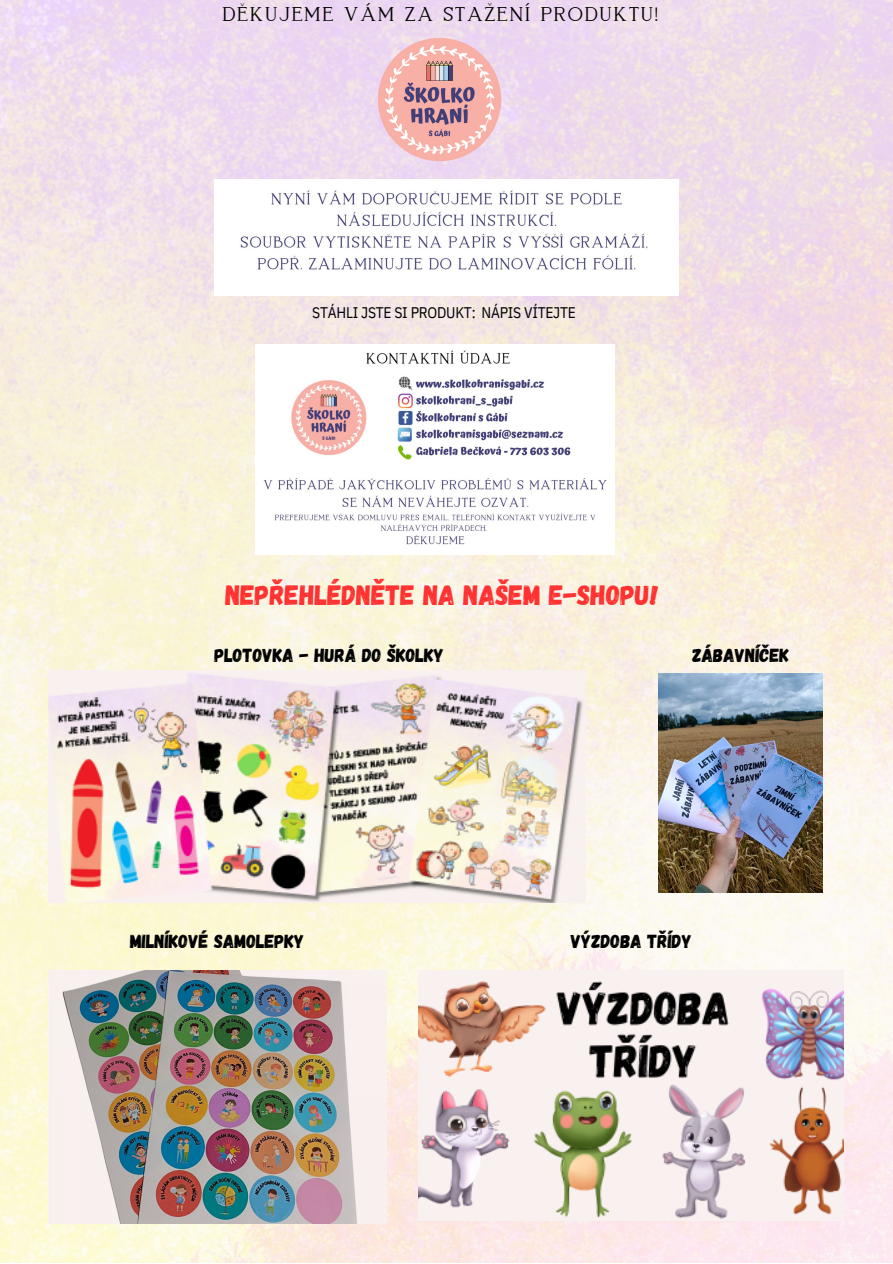
<style>
.page{position:relative;width:893px;height:1264px;background:#fff}
.page>*{position:absolute;margin:0;border:0;box-sizing:border-box;transform-origin:0 0}
.t1{font:27.9px "Gagalin";color:#ff3131}
.t2{font:26.1px "Lovelyn";color:#000}
.t3{font:18.9px "Gagalin";color:#000}
.t4{font:15.3px "IBM Plex Sans Cond";letter-spacing:-.015em;color:#000}
</style>
<div class="page">
<img style="left:0;top:0;width:892px;height:1262px">
<img style="left:372px;top:31px;width:136px;height:136px">
<img style="left:214px;top:179px;width:464px;height:116px">
<img style="left:418px;top:970px;width:425px;height:250px">
<img style="left:49px;top:970px;width:337px;height:253px">
<img style="left:256px;top:345px;width:358px;height:210px">
<img style="left:658px;top:673px;width:164px;height:219px">
<img style="left:49px;top:670px;width:536px;height:232px">
<p class="t2" style="left:221px;top:-4px;width:438px">děkujeme vám za stažení produktu!</p>
<p class="t4" style="left:312px;top:302px;width:265px">STÁHLI JSTE SI PRODUKT: NÁPIS VÍTEJTE</p>
<p class="t1" style="left:225px;top:577px;width:434px">NEPŘEHLÉDNĚTE NA NAŠEM E-SHOPU!</p>
<p class="t3" style="left:214px;top:643px;width:231px">PLOTOVKA - HURÁ DO ŠKOLKY</p>
<p class="t3" style="left:692px;top:643px;width:98px">ZÁBAVNÍČEK</p>
<p class="t3" style="left:130px;top:929px;width:176px">MILNÍKOVÉ SAMOLEPKY</p>
<p class="t3" style="left:570px;top:929px;width:123px">VÝZDOBA TŘÍDY</p>
</div>
